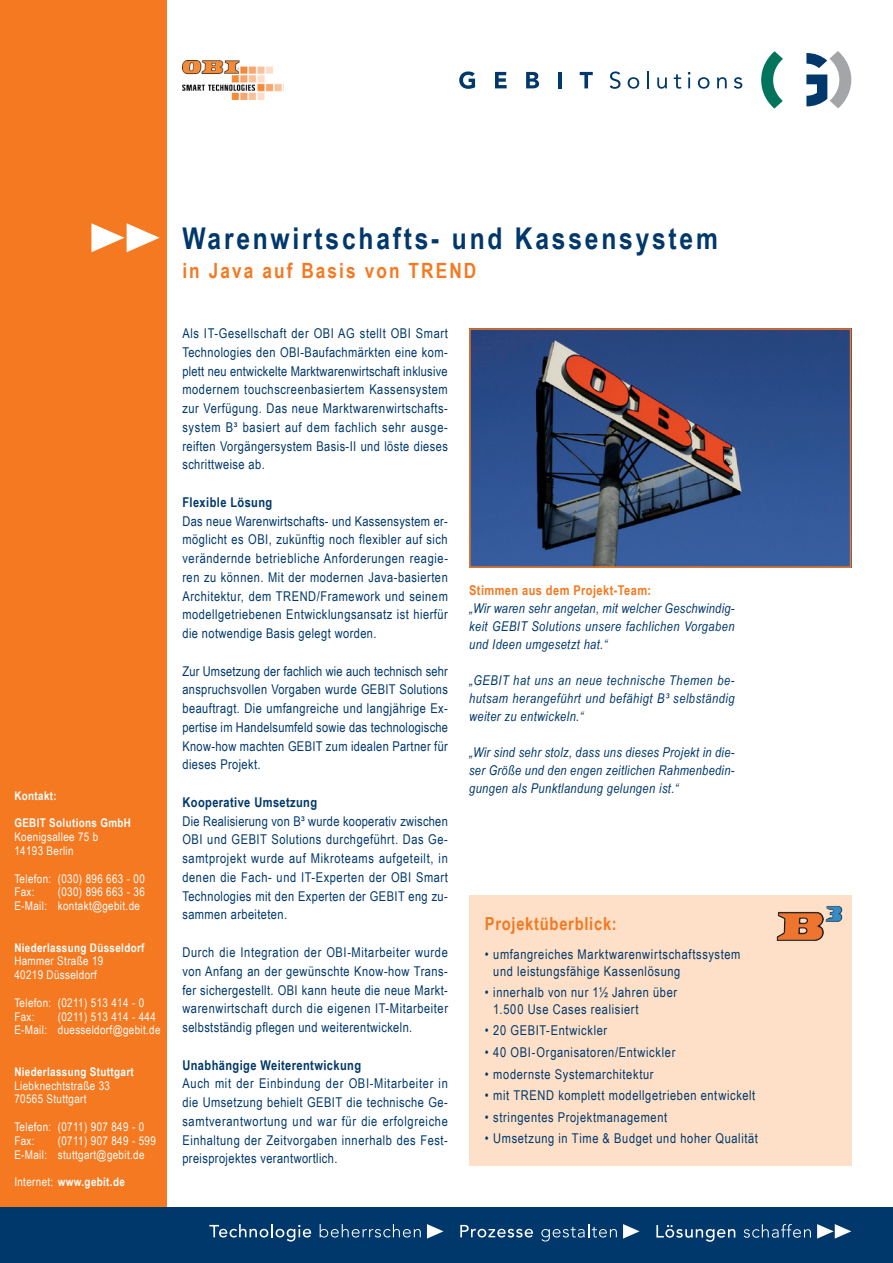
<style>
.page{position:relative;width:893px;height:1263px;background:#fff}
.page>*{position:absolute;margin:0;border:0;box-sizing:border-box;transform-origin:0 0}
.t1{font:700 30px "Arial Narrow";letter-spacing:.095em;color:#01386b}
.t2{font:700 21px "Arial Narrow";letter-spacing:.1em;color:#f47921}
.t3{font:700 18px "Arial Narrow";letter-spacing:.04em;color:#f47921}
.t4{font:13.5px/18.8px "Arial Narrow";letter-spacing:.04em;color:#01386b;text-align:justify}
.t5{font:italic 13.5px/18px "Arial Narrow";letter-spacing:.03em;color:#01386b;text-align:justify}
.t6{font:700 13.5px "Arial Narrow";letter-spacing:.03em;color:#01386b}
.t7{font:700 13.5px "Arial Narrow";letter-spacing:.03em;color:#f47921}
.t8{font:12px/13.8px "Arial Narrow";letter-spacing:.03em;color:#fff}
.t9{font:700 12px "Arial Narrow";letter-spacing:.03em;color:#fff}
.s1{font-weight:400}
</style>
<div class="page">
<div style="left:0;top:0;width:167px;height:1263px;background:#f47921"></div>
<div style="left:0;top:1207px;width:893px;height:56px;background:#01386b"></div>
<svg style="left:91px;top:223px;width:69px;height:29px"></svg>
<svg style="left:761px;top:51px;width:22px;height:58px"></svg>
<svg style="left:806px;top:51px;width:46px;height:57px"></svg>
<svg style="left:610px;top:71px;width:10px;height:18px"></svg>
<svg style="left:628px;top:77px;width:11px;height:12px"></svg>
<svg style="left:647px;top:71px;width:2px;height:17px"></svg>
<svg style="left:657px;top:77px;width:10px;height:12px"></svg>
<svg style="left:674px;top:74px;width:7px;height:15px"></svg>
<svg style="left:688px;top:72px;width:2px;height:16px"></svg>
<svg style="left:698px;top:77px;width:11px;height:12px"></svg>
<svg style="left:717px;top:77px;width:10px;height:11px"></svg>
<svg style="left:734px;top:77px;width:8px;height:12px"></svg>
<svg style="left:459px;top:71px;width:16px;height:18px"></svg>
<svg style="left:495px;top:72px;width:12px;height:16px"></svg>
<svg style="left:526px;top:72px;width:13px;height:16px"></svg>
<hr style="left:558px;top:72px;width:3px;height:16px;background:#01386b">
<svg style="left:580px;top:72px;width:13px;height:16px"></svg>
<svg style="left:623px;top:1224px;width:17px;height:14px"></svg>
<svg style="left:817px;top:1224px;width:34px;height:14px"></svg>
<svg style="left:427px;top:1224px;width:16px;height:14px"></svg>
<svg style="left:209px;top:1224px;width:102px;height:17px"></svg>
<svg style="left:320px;top:1224px;width:101px;height:13px"></svg>
<svg style="left:460px;top:1225px;width:73px;height:12px"></svg>
<svg style="left:541px;top:1224px;width:76px;height:17px"></svg>
<svg style="left:656px;top:1225px;width:79px;height:17px"></svg>
<svg style="left:744px;top:1224px;width:67px;height:14px"></svg>
<div style="left:469px;top:895px;width:382px;height:271px;background:#fde0c7"></div>
<img style="left:472px;top:331px;width:376px;height:234px">
<div style="left:469px;top:328px;width:382px;height:240px;border:2px solid #f47921"></div>
<img style="left:182px;top:60px;width:100px;height:39px">
<img style="left:776px;top:895px;width:76px;height:76px">
<p class="t9" style="left:14px;top:786px;width:44px">Kontakt:</p>
<p class="t9" style="left:14px;top:814px;width:118px">GEBIT Solutions GmbH</p>
<p class="t8" style="left:14px;top:829px;width:85px">Koenigsallee 75 b<br>14193 Berlin</p>
<p class="t8" style="left:14px;top:871px;width:132px">Telefon: (030) 896 663 - 00<br>Fax:</p>
<p class="t8" style="left:14px;top:885px;width:132px;text-indent:44px">(030) 896 663 - 36<br>E-Mail: kontakt@gebit.de</p>
<p class="t9" style="left:14px;top:938px;width:132px">Niederlassung Düsseldorf</p>
<p class="t8" style="left:14px;top:954px;width:91px">Hammer Straße 19<br>40219 Düsseldorf</p>
<p class="t8" style="left:14px;top:995px;width:131px">Telefon: (0211) 513 414 - 0<br>Fax:</p>
<p class="t8" style="left:14px;top:1009px;width:148px;text-indent:44px">(0211) 513 414 - 444<br>E-Mail: duesseldorf@gebit.de</p>
<p class="t9" style="left:14px;top:1062px;width:121px">Niederlassung Stuttgart</p>
<p class="t8" style="left:14px;top:1078px;width:97px">Liebknechtstraße 33<br>70565 Stuttgart</p>
<p class="t8" style="left:14px;top:1119px;width:131px">Telefon: (0711) 907 849 - 0<br>Fax:</p>
<p class="t8" style="left:14px;top:1133px;width:143px;text-indent:44px">(0711) 907 849 - 599<br>E-Mail: stuttgart@gebit.de</p>
<p class="t9" style="left:14px;top:1173px;width:112px"><span class="s1">Internet:</span> www.gebit.de</p>
<h1 class="t1" style="left:182px;top:215px;width:537px">Warenwirtschafts- und Kassensystem</h1>
<h2 class="t2" style="left:182px;top:254px;width:295px">in Java auf Basis von TREND</h2>
<p class="t4" style="left:182px;top:323px;width:267px">Als IT-Gesellschaft der OBI AG stellt OBI Smart Technologies den OBI-Baufachmärkten eine kom&shy;plett neu entwickelte Marktwarenwirtschaft inklusive modernem touchscreenbasiertem Kassensystem zur Verfügung. Das neue Marktwarenwirtschafts&shy;system B³ basiert auf dem fachlich sehr ausge&shy;reiften Vorgängersystem Basis-II und löste dieses schrittweise ab.</p>
<p class="t6" style="left:182px;top:492px;width:91px">Flexible Lösung</p>
<p class="t4" style="left:182px;top:511px;width:267px">Das neue Warenwirtschafts- und Kassensystem er&shy;möglicht es OBI, zukünftig noch flexibler auf sich verändernde betriebliche Anforderungen reagie&shy;ren zu können. Mit der modernen Java-basierten Architektur, dem TREND/Framework und seinem modellgetriebenen Entwicklungsansatz ist hierfür die notwendige Basis gelegt worden.</p>
<p class="t4" style="left:182px;top:661px;width:267px">Zur Umsetzung der fachlich wie auch technisch sehr anspruchsvollen Vorgaben wurde GEBIT Solutions beauftragt. Die umfangreiche und langjährige Ex&shy;pertise im Handelsumfeld sowie das technologische Know-how machten GEBIT zum idealen Partner für dieses Projekt.</p>
<p class="t6" style="left:182px;top:792px;width:136px">Kooperative Umsetzung</p>
<p class="t4" style="left:182px;top:811px;width:267px">Die Realisierung von B³ wurde kooperativ zwischen OBI und GEBIT Solutions durchgeführt. Das Ge&shy;samtprojekt wurde auf Mikroteams aufgeteilt, in denen die Fach- und IT-Experten der OBI Smart Technologies mit den Experten der GEBIT eng zu&shy;sammen arbeiteten.</p>
<p class="t4" style="left:182px;top:942px;width:267px">Durch die Integration der OBI-Mitarbeiter wurde von Anfang an der gewünschte Know-how Trans&shy;fer sichergestellt. OBI kann heute die neue Markt&shy;warenwirtschaft durch die eigenen IT-Mitarbeiter selbstständig pflegen und weiterentwickeln.</p>
<p class="t6" style="left:182px;top:1054px;width:180px">Unabhängige Weiterentwickung</p>
<p class="t4" style="left:182px;top:1074px;width:267px">Auch mit der Einbindung der OBI-Mitarbeiter in die Umsetzung behielt GEBIT die technische Ge&shy;samtverantwortung und war für die erfolgreiche Einhaltung der Zeitvorgaben innerhalb des Fest&shy;preisprojektes verantwortlich.</p>
<p class="t7" style="left:469px;top:580px;width:184px">Stimmen aus dem Projekt-Team:</p>
<p class="t5" style="left:469px;top:599px;width:267px">„Wir waren sehr angetan, mit welcher Geschwindig&shy;keit GEBIT Solutions unsere fachlichen Vorgaben und Ideen umgesetzt hat.“</p>
<p class="t5" style="left:469px;top:671px;width:267px">„GEBIT hat uns an neue technische Themen be&shy;hutsam herangeführt und befähigt B³ selbständig weiter zu entwickeln.“</p>
<p class="t5" style="left:469px;top:743px;width:267px">„Wir sind sehr stolz, dass uns dieses Projekt in die&shy;ser Größe und den engen zeitlichen Rahmenbedin&shy;gungen als Punktlandung gelungen ist.“</p>
<h3 class="t3" style="left:485px;top:910px;width:134px">Projektüberblick:</h3>
<p class="t4" style="left:493px;top:946px;width:249px;line-height:16.5px;text-indent:-9px">• umfangreiches Marktwarenwirtschaftssystem und leistungsfähige Kassenlösung</p>
<p class="t4" style="left:493px;top:984px;width:183px;line-height:16.5px;text-indent:-9px">• innerhalb von nur 1½ Jahren über<br>1.500 Use Cases realisiert</p>
<p class="t4" style="left:485px;top:1021px;width:124px">• 20 GEBIT-Entwickler</p>
<p class="t4" style="left:485px;top:1042px;width:192px">• 40 OBI-Organisatoren/Entwickler</p>
<p class="t4" style="left:485px;top:1064px;width:170px">• modernste Systemarchitektur</p>
<p class="t4" style="left:485px;top:1085px;width:272px">• mit TREND komplett modellgetrieben entwickelt</p>
<p class="t4" style="left:485px;top:1107px;width:184px">• stringentes Projektmanagement</p>
<p class="t4" style="left:485px;top:1129px;width:275px">• Umsetzung in Time &amp; Budget und hoher Qualität</p>
</div>
